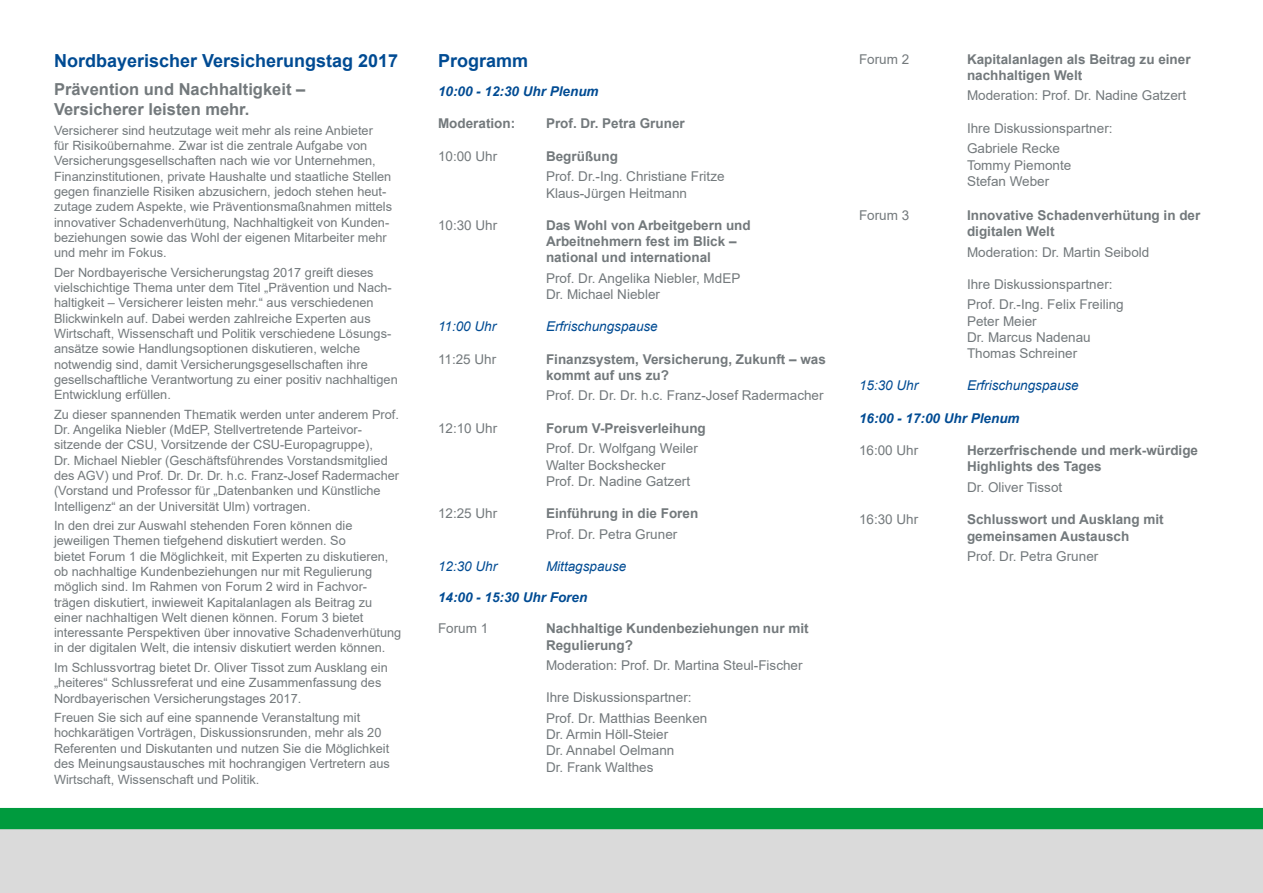
<style>
.page{position:relative;width:1263px;height:893px;background:#fff}
.page>*{position:absolute;margin:0;border:0;box-sizing:border-box;transform-origin:0 0}
.t1{font:700 18px "Arial";color:#004b93}
.t2{font:700 16.5px/19.8px "Arial";color:#73797c}
.t3{font:13.5px/16.2px "Arial";color:#73797c}
.t4{font:700 13.5px/16.2px "Arial";color:#73797c}
.t5{font:italic 13.5px "Arial";color:#004b93}
.t6{font:italic 700 13.5px "Arial";color:#004b93}
.t7{font:12.75px/15.3px "Arial";color:#73797c}
</style>
<div class="page">
<div style="left:0;top:829px;width:1263px;height:64px;background:#dadada"></div>
<div style="left:0;top:808px;width:1263px;height:21px;background:#009b3e"></div>
<h1 class="t1" style="left:54px;top:48px;width:346px">Nordbayerischer Versicherungstag 2017</h1>
<p class="t2" style="left:54px;top:80px;width:253px">Prävention und Nachhaltigkeit –<br>Versicherer leisten mehr.</p>
<p class="t7" style="left:54px;top:123px;width:340px">Versicherer sind heutzutage weit mehr als reine Anbieter<br>für Risikoübernahme. Zwar ist die zentrale Aufgabe von Versicherungsgesellschaften nach wie vor Unternehmen, Finanzinstitutionen, private Haushalte und staatliche Stellen gegen finanzielle Risiken abzusichern, jedoch stehen heut&shy;zutage zudem Aspekte, wie Präventionsmaßnahmen mittels innovativer Schadenverhütung, Nachhaltigkeit von Kunden&shy;beziehungen sowie das Wohl der eigenen Mitarbeiter mehr und mehr im Fokus.</p>
<p class="t7" style="left:54px;top:264px;width:345px">Der Nordbayerische Versicherungstag 2017 greift dieses vielschichtige Thema unter dem Titel „Prävention und Nach&shy;haltigkeit – Versicherer leisten mehr.“ aus verschiedenen Blickwinkeln auf. Dabei werden zahlreiche Experten aus Wirtschaft, Wissenschaft und Politik verschiedene Lösungs&shy;ansätze sowie Handlungsoptionen diskutieren, welche notwendig sind, damit Versicherungsgesellschaften ihre gesellschaftliche Verantwortung zu einer positiv nachhaltigen Entwicklung erfüllen.</p>
<p class="t7" style="left:54px;top:406px;width:347px">Zu dieser spannenden Thematik werden unter anderem Prof.<br>Dr. Angelika Niebler (MdEP, Stellvertretende Parteivor&shy;sitzende der CSU, Vorsitzende der CSU-Europagruppe),<br>Dr. Michael Niebler (Geschäftsführendes Vorstandsmitglied des AGV) und Prof. Dr. Dr. Dr. h.c. Franz-Josef Radermacher (Vorstand und Professor für „Datenbanken und Künstliche Intelligenz“ an der Universität Ulm) vortragen.</p>
<p class="t7" style="left:54px;top:518px;width:349px">In den drei zur Auswahl stehenden Foren können die jeweiligen Themen tiefgehend diskutiert werden. So<br>bietet Forum 1 die Möglichkeit, mit Experten zu diskutieren, ob nachhaltige Kundenbeziehungen nur mit Regulierung möglich sind. Im Rahmen von Forum 2 wird in Fachvor&shy;trägen diskutiert, inwieweit Kapitalanlagen als Beitrag zu einer nachhaltigen Welt dienen können. Forum 3 bietet interessante Perspektiven über innovative Schadenverhütung in der digitalen Welt, die intensiv diskutiert werden können.</p>
<p class="t7" style="left:54px;top:660px;width:335px">Im Schlussvortrag bietet Dr. Oliver Tissot zum Ausklang ein „heiteres“ Schlussreferat und eine Zusammenfassung des<br>Nordbayerischen Versicherungstages 2017.</p>
<p class="t7" style="left:54px;top:710px;width:337px">Freuen Sie sich auf eine spannende Veranstaltung mit hochkarätigen Vorträgen, Diskussionsrunden, mehr als 20<br>Referenten und Diskutanten und nutzen Sie die Möglichkeit des Meinungsaustausches mit hochrangigen Vertretern aus Wirtschaft, Wissenschaft und Politik.</p>
<h1 class="t1" style="left:438px;top:48px;width:92px">Programm</h1>
<p class="t6" style="left:438px;top:82px;width:162px">10:00 - 12:30 Uhr Plenum</p>
<p class="t4" style="left:438px;top:116px;width:79px">Moderation:</p>
<p class="t4" style="left:546px;top:116px;width:140px">Prof. Dr. Petra Gruner</p>
<p class="t3" style="left:438px;top:148px;width:61px">10:00 Uhr</p>
<p class="t4" style="left:546px;top:148px;width:73px">Begrüßung</p>
<p class="t3" style="left:546px;top:168px;width:180px">Prof. Dr.-Ing. Christiane Fritze<br>Klaus-Jürgen Heitmann</p>
<p class="t3" style="left:438px;top:217px;width:61px">10:30 Uhr</p>
<p class="t4" style="left:546px;top:217px;width:206px">Das Wohl von Arbeitgebern und<br>Arbeitnehmern fest im Blick – national und international</p>
<p class="t3" style="left:546px;top:270px;width:196px">Prof. Dr. Angelika Niebler, MdEP<br>Dr. Michael Niebler</p>
<p class="t5" style="left:438px;top:318px;width:60px">11:00 Uhr</p>
<p class="t5" style="left:546px;top:318px;width:113px">Erfrischungspause</p>
<p class="t3" style="left:438px;top:351px;width:60px">11:25 Uhr</p>
<p class="t4" style="left:546px;top:351px;width:281px">Finanzsystem, Versicherung, Zukunft – was kommt auf uns zu?</p>
<p class="t3" style="left:546px;top:387px;width:279px">Prof. Dr. Dr. Dr. h.c. Franz-Josef Radermacher</p>
<p class="t3" style="left:438px;top:420px;width:61px">12:10 Uhr</p>
<p class="t4" style="left:546px;top:420px;width:161px">Forum V-Preisverleihung</p>
<p class="t3" style="left:546px;top:440px;width:153px">Prof. Dr. Wolfgang Weiler<br>Walter Bockshecker<br>Prof. Dr. Nadine Gatzert</p>
<p class="t3" style="left:438px;top:505px;width:61px">12:25 Uhr</p>
<p class="t4" style="left:546px;top:505px;width:154px">Einführung in die Foren</p>
<p class="t3" style="left:546px;top:526px;width:133px">Prof. Dr. Petra Gruner</p>
<p class="t5" style="left:438px;top:557px;width:61px">12:30 Uhr</p>
<p class="t5" style="left:546px;top:557px;width:82px">Mittagspause</p>
<p class="t6" style="left:438px;top:588px;width:151px">14:00 - 15:30 Uhr Foren</p>
<p class="t3" style="left:438px;top:620px;width:52px">Forum 1</p>
<p class="t4" style="left:546px;top:621px;width:264px">Nachhaltige Kundenbeziehungen nur mit<br>Regulierung?</p>
<p class="t3" style="left:546px;top:657px;width:258px">Moderation: Prof. Dr. Martina Steul-Fischer</p>
<p class="t3" style="left:546px;top:687px;width:163px;line-height:20.4px">Ihre Diskussionspartner:<br>Prof. Dr. Matthias Beenken</p>
<p class="t3" style="left:546px;top:726px;width:130px">Dr. Armin Höll-Steier<br>Dr. Annabel Oelmann<br>Dr. Frank Walthes</p>
<p class="t3" style="left:859px;top:51px;width:52px">Forum 2</p>
<p class="t4" style="left:967px;top:51px;width:225px">Kapitalanlagen als Beitrag zu einer nachhaltigen Welt</p>
<p class="t3" style="left:967px;top:88px;width:221px">Moderation: Prof. Dr. Nadine Gatzert</p>
<p class="t3" style="left:967px;top:118px;width:147px;line-height:20.4px">Ihre Diskussionspartner:<br>Gabriele Recke</p>
<p class="t3" style="left:967px;top:157px;width:106px">Tommy Piemonte<br>Stefan Weber</p>
<p class="t3" style="left:859px;top:207px;width:52px">Forum 3</p>
<p class="t4" style="left:967px;top:207px;width:235px">Innovative Schadenverhütung in der digitalen Welt</p>
<p class="t3" style="left:967px;top:244px;width:184px">Moderation: Dr. Martin Seibold</p>
<p class="t3" style="left:967px;top:274px;width:158px;line-height:20.4px">Ihre Diskussionspartner:<br>Prof. Dr.-Ing. Felix Freiling</p>
<p class="t3" style="left:967px;top:313px;width:125px">Peter Meier<br>Dr. Marcus Nadenau<br>Thomas Schreiner</p>
<p class="t5" style="left:859px;top:377px;width:61px">15:30 Uhr</p>
<p class="t5" style="left:967px;top:377px;width:113px">Erfrischungspause</p>
<p class="t6" style="left:859px;top:409px;width:162px">16:00 - 17:00 Uhr Plenum</p>
<p class="t3" style="left:859px;top:442px;width:61px">16:00 Uhr</p>
<p class="t4" style="left:967px;top:443px;width:233px">Herzerfrischende und merk-würdige<br>Highlights des Tages</p>
<p class="t3" style="left:967px;top:479px;width:97px">Dr. Oliver Tissot</p>
<p class="t3" style="left:859px;top:511px;width:61px">16:30 Uhr</p>
<p class="t4" style="left:967px;top:512px;width:198px">Schlusswort und Ausklang mit gemeinsamen Austausch</p>
<p class="t3" style="left:967px;top:548px;width:133px">Prof. Dr. Petra Gruner</p>
</div>
